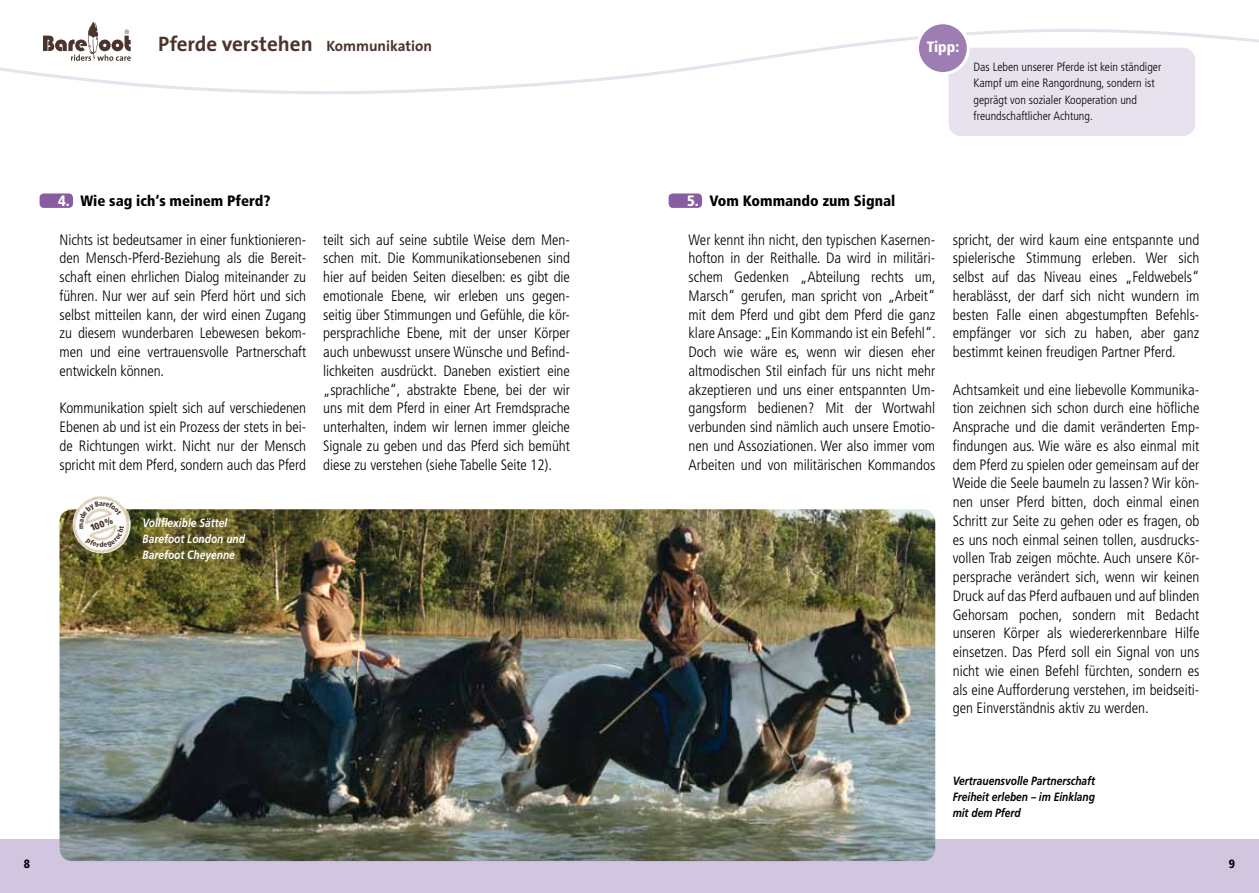
<style>
.page{position:relative;width:1259px;height:893px;background:#fff}
.page>*{position:absolute;margin:0;border:0;box-sizing:border-box;transform-origin:0 0}
.t1{font:700 21px "The Sans";color:#4b342c}
.t2{font:300 condensed 15px/18.8px "Frutiger";letter-spacing:-.005em;color:#000;text-align:justify}
.t3{font:900 condensed 15px "Frutiger";color:#000}
.t4{font:900 condensed 15px "Frutiger";color:#fff}
.t5{font:300 condensed 12px/16.5px "Frutiger";color:#000}
.t6{font:italic 700 12px/15.8px "Frutiger";color:#000;text-align:justify;scale:.85 1}
.t7{font:italic 700 12px/15.8px "Frutiger";color:#fff;scale:.85 1}
.t8{font:900 condensed 12px "Frutiger";color:#000}
.t9{font:900 condensed 9.45px "Frutiger";color:#4b342c}
.s1{font-size:15px}
.s2{color:#fff}
</style>
<div class="page">
<div style="left:0;top:839px;width:629px;height:54px;background:#d2c5df"></div>
<div style="left:629px;top:839px;width:630px;height:54px;background:#d2c5df"></div>
<svg style="left:0;top:22px;width:1259px;height:72px"></svg>
<div style="left:40px;top:193px;width:33px;height:15px;background:#885ea0;border-radius:4px"></div>
<div style="left:668px;top:193px;width:34px;height:15px;background:#885ea0;border-radius:4px"></div>
<img style="left:60px;top:509px;width:875px;height:352px">
<img style="left:69px;top:496px;width:65px;height:61px">
<div style="left:948px;top:48px;width:247px;height:88px;background:#e8e2ef;border-radius:13px"></div>
<div style="left:917px;top:23px;width:51px;height:51px;background:#9e7db3;border-radius:50%"></div>
<div style="left:916px;top:21px;width:53px;height:54px;border:3px solid #fff;border-radius:50%"></div>
<svg style="left:79px;top:501px;width:45px;height:47px"></svg>
<h1 class="t1" style="left:158px;top:26px;width:275px">Pferde verstehen <span class="s1">Kommunikation</span></h1>
<p class="t3" style="left:58px;top:192px;width:214px"><span class="s2">4.</span> Wie sag ich‘s meinem Pferd?</p>
<p class="t3" style="left:687px;top:192px;width:210px"><span class="s2">5.</span> Vom Kommando zum Signal</p>
<p class="t4" style="left:927px;top:38px;width:34px">Tipp:</p>
<p class="t5" style="left:973px;top:58px;width:189px">Das Leben unserer Pferde ist kein ständiger Kampf um eine Rangordnung, sondern ist geprägt von sozialer Kooperation und freundschaftlicher Achtung.</p>
<p class="t2" style="left:60px;top:230px;width:248px">Nichts ist bedeutsamer in einer funktionieren&shy;den Mensch-Pferd-Beziehung als die Bereit&shy;schaft einen ehrlichen Dialog miteinander zu führen. Nur wer auf sein Pferd hört und sich selbst mitteilen kann, der wird einen Zugang zu diesem wunderbaren Lebewesen bekom&shy;men und eine vertrauensvolle Partnerschaft entwickeln können.</p>
<p class="t2" style="left:60px;top:399px;width:248px">Kommunikation spielt sich auf verschiedenen Ebenen ab und ist ein Prozess der stets in bei&shy;de Richtungen wirkt. Nicht nur der Mensch spricht mit dem Pferd, sondern auch das Pferd</p>
<p class="t9" style="left:89px;top:523px;width:25px;rotate:-20deg">100%</p>
<p class="t7" style="left:142px;top:515px;width:122px">Vollflexible Sättel<br>Barefoot London und<br>Barefoot Cheyenne</p>
<p class="t2" style="left:323px;top:230px;width:248px">teilt sich auf seine subtile Weise dem Men&shy;schen mit. Die Kommunikationsebenen sind hier auf beiden Seiten dieselben: es gibt die emotionale Ebene, wir erleben uns gegen&shy;seitig über Stimmungen und Gefühle, die kör&shy;persprachliche Ebene, mit der unser Körper auch unbewusst unsere Wünsche und Befind&shy;lichkeiten ausdrückt. Daneben existiert eine „sprachliche“, abstrakte Ebene, bei der wir uns mit dem Pferd in einer Art Fremdsprache unterhalten, indem wir lernen immer gleiche Signale zu geben und das Pferd sich bemüht diese zu verstehen (siehe Tabelle Seite 12).</p>
<p class="t2" style="left:688px;top:230px;width:249px">Wer kennt ihn nicht, den typischen Kasernen&shy;hofton in der Reithalle. Da wird in militäri&shy;schem Gedenken „Abteilung rechts um, Marsch“ gerufen, man spricht von „Arbeit“ mit dem Pferd und gibt dem Pferd die ganz klare Ansage: „Ein Kommando ist ein Befehl“.<br>Doch wie wäre es, wenn wir diesen eher altmodischen Stil einfach für uns nicht mehr akzeptieren und uns einer entspannten Um&shy;gangsform bedienen? Mit der Wortwahl verbunden sind nämlich auch unsere Emotio&shy;nen und Assoziationen. Wer also immer vom Arbeiten und von militärischen Kommandos</p>
<p class="t2" style="left:952px;top:230px;width:248px">spricht, der wird kaum eine entspannte und spielerische Stimmung erleben. Wer sich selbst auf das Niveau eines „Feldwebels“ herablässt, der darf sich nicht wundern im besten Falle einen abgestumpften Befehls&shy;empfänger vor sich zu haben, aber ganz bestimmt keinen freudigen Partner Pferd.</p>
<p class="t2" style="left:952px;top:380px;width:248px">Achtsamkeit und eine liebevolle Kommunika&shy;tion zeichnen sich schon durch eine höfliche Ansprache und die damit veränderten Emp&shy;findungen aus. Wie wäre es also einmal mit dem Pferd zu spielen oder gemeinsam auf der Weide die Seele baumeln zu lassen? Wir kön&shy;nen unser Pferd bitten, doch einmal einen Schritt zur Seite zu gehen oder es fragen, ob es uns noch einmal seinen tollen, ausdrucks&shy;vollen Trab zeigen möchte. Auch unsere Kör&shy;persprache verändert sich, wenn wir keinen Druck auf das Pferd aufbauen und auf blinden Gehorsam pochen, sondern mit Bedacht unseren Körper als wiedererkennbare Hilfe einsetzen. Das Pferd soll ein Signal von uns nicht wie einen Befehl fürchten, sondern es als eine Aufforderung verstehen, im beidseiti&shy;gen Einverständnis aktiv zu werden.</p>
<p class="t6" style="left:952px;top:773px;width:169px">Vertrauensvolle Partnerschaft Freiheit erleben – im Einklang mit dem Pferd</p>
<p class="t8" style="left:24px;top:856px;width:8px">8</p>
<p class="t8" style="left:1228px;top:856px;width:8px">9</p>
</div>
